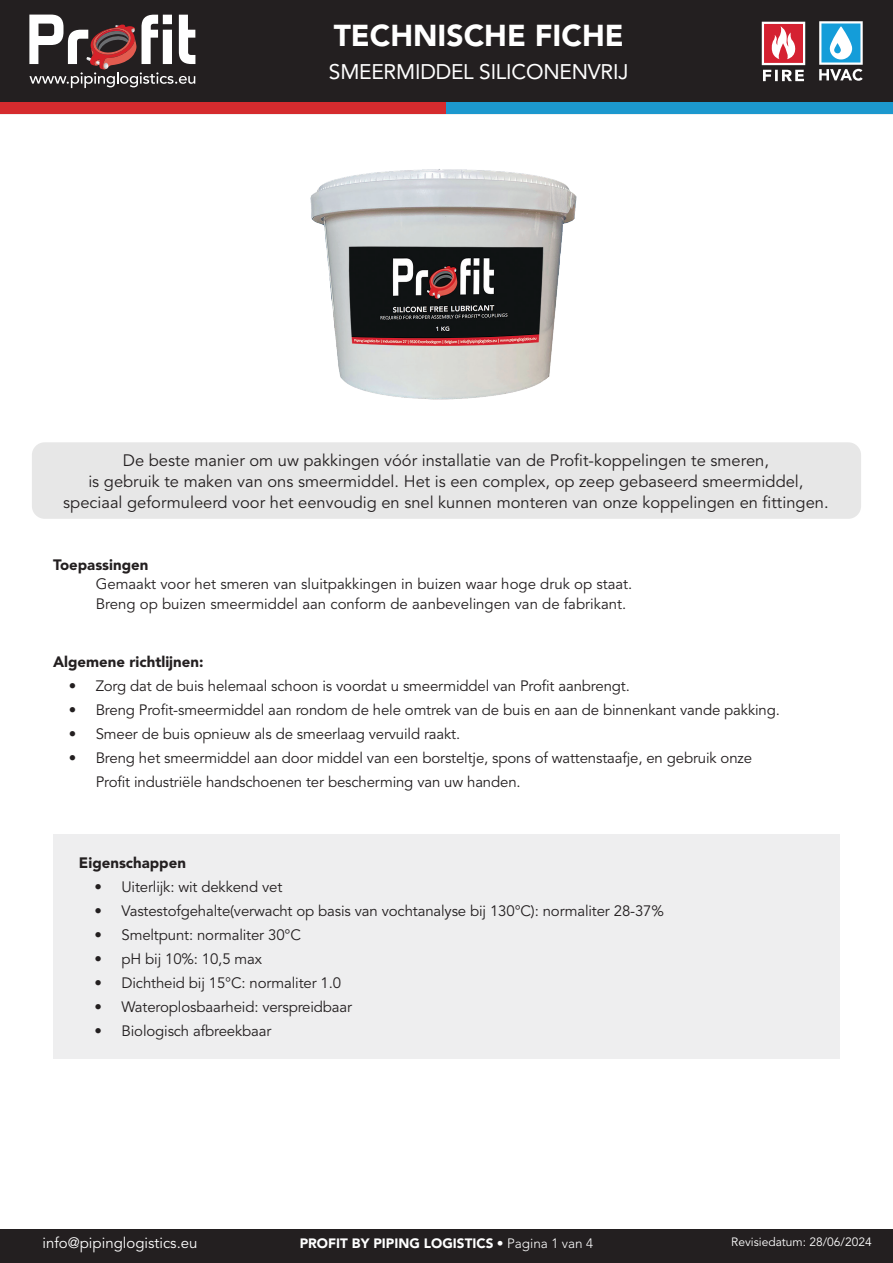
<style>
.page{position:relative;width:893px;height:1263px;background:#fff}
.page>*{position:absolute;margin:0;border:0;box-sizing:border-box;transform-origin:0 0}
.t1{font:900 30px "Avenir LT Std";color:#fff}
.t2{font:21px "Avenir LT Std";letter-spacing:-.01em;color:#fff}
.Product_description{font:16.5px/21px "Avenir LT Std";color:#231f20;text-align:center}
.Lopende_tekst_-_links_inspringen{font:15px/19.5px "Avenir LT Std";letter-spacing:-.01em;color:#231f20}
.Titles{font:900 15px "Avenir LT Std";color:#231f20}
.t3{font:15px "Avenir LT Std";color:#fff}
.t4{font:900 13.5px "Avenir LT Std";color:#fff}
.t5{font:12px "Avenir LT Std";color:#fff}
.s1{font-weight:300}
</style>
<div class="page">
<div style="left:53px;top:834px;width:787px;height:225px;background:#eeeeef"></div>
<img style="left:310px;top:169px;width:267px;height:231px">
<div style="left:32px;top:442px;width:829px;height:77px;background:#e7e7e7;border-radius:13px"></div>
<div style="left:0;top:1229px;width:893px;height:34px;background:#231f20"></div>
<div style="left:0;top:0;width:893px;height:103px;background:#231f20"></div>
<svg style="left:29px;top:15px;width:166px;height:73px"></svg>
<div style="left:0;top:103px;width:446px;height:11px;background:#d52b2e"></div>
<div style="left:446px;top:103px;width:447px;height:11px;background:#1c98ce"></div>
<svg style="left:762px;top:22px;width:43px;height:59px"></svg>
<svg style="left:819px;top:21px;width:44px;height:60px"></svg>
<h1 class="t1" style="left:334px;top:17px;width:291px">TECHNISCHE FICHE</h1>
<h2 class="t2" style="left:329px;top:59px;width:301px">SMEERMIDDEL SILICONENVRIJ</h2>
<p class="Product_description" style="left:63px;top:450px;width:767px">De beste manier om uw pakkingen vóór installatie van de Profit-koppelingen te smeren,<br>is gebruik te maken van ons smeermiddel. Het is een complex, op zeep gebaseerd smeermiddel, speciaal geformuleerd voor het eenvoudig en snel kunnen monteren van onze koppelingen en fittingen.</p>
<p class="Titles" style="left:53px;top:555px;width:97px">Toepassingen</p>
<p class="Lopende_tekst_-_links_inspringen" style="left:96px;top:575px;width:538px">Gemaakt voor het smeren van sluitpakkingen in buizen waar hoge druk op staat.<br>Breng op buizen smeermiddel aan conform de aanbevelingen van de fabrikant.</p>
<p class="Titles" style="left:53px;top:653px;width:152px">Algemene richtlijnen:</p>
<p class="Lopende_tekst_-_links_inspringen" style="left:69px;top:677px;width:563px">• Zorg dat de buis helemaal schoon is voordat u smeermiddel van Profit aanbrengt.</p>
<p class="Lopende_tekst_-_links_inspringen" style="left:69px;top:701px;width:713px">• Breng Profit-smeermiddel aan rondom de hele omtrek van de buis en aan de binnenkant vande pakking.</p>
<p class="Lopende_tekst_-_links_inspringen" style="left:69px;top:725px;width:393px">• Smeer de buis opnieuw als de smeerlaag vervuild raakt.</p>
<p class="Lopende_tekst_-_links_inspringen" style="left:96px;top:747px;width:658px;line-height:24px;text-indent:-27px">• Breng het smeermiddel aan door middel van een borsteltje, spons of wattenstaafje, en gebruik onze<br>Profit industriële handschoenen ter bescherming van uw handen.</p>
<p class="Titles" style="left:79px;top:854px;width:108px">Eigenschappen</p>
<p class="Lopende_tekst_-_links_inspringen" style="left:95px;top:877px;width:189px">• Uiterlijk: wit dekkend vet</p>
<p class="Lopende_tekst_-_links_inspringen" style="left:95px;top:901px;width:571px">• Vastestofgehalte(verwacht op basis van vochtanalyse bij 130°C): normaliter 28-37%</p>
<p class="Lopende_tekst_-_links_inspringen" style="left:95px;top:925px;width:208px">• Smeltpunt: normaliter 30°C</p>
<p class="Lopende_tekst_-_links_inspringen" style="left:95px;top:949px;width:169px">• pH bij 10%: 10,5 max</p>
<p class="Lopende_tekst_-_links_inspringen" style="left:95px;top:973px;width:248px">• Dichtheid bij 15°C: normaliter 1.0</p>
<p class="Lopende_tekst_-_links_inspringen" style="left:95px;top:997px;width:259px">• Wateroplosbaarheid: verspreidbaar</p>
<p class="Lopende_tekst_-_links_inspringen" style="left:95px;top:1021px;width:178px">• Biologisch afbreekbaar</p>
<p class="t3" style="left:43px;top:1234px;width:157px">info@pipinglogistics.eu</p>
<p class="t4" style="left:300px;top:1235px;width:295px">PROFIT BY PIPING LOGISTICS <span class="s1">• Pagina 1 van 4</span></p>
<p class="t5" style="left:731px;top:1235px;width:142px">Revisiedatum: 28/06/2024</p>
</div>
